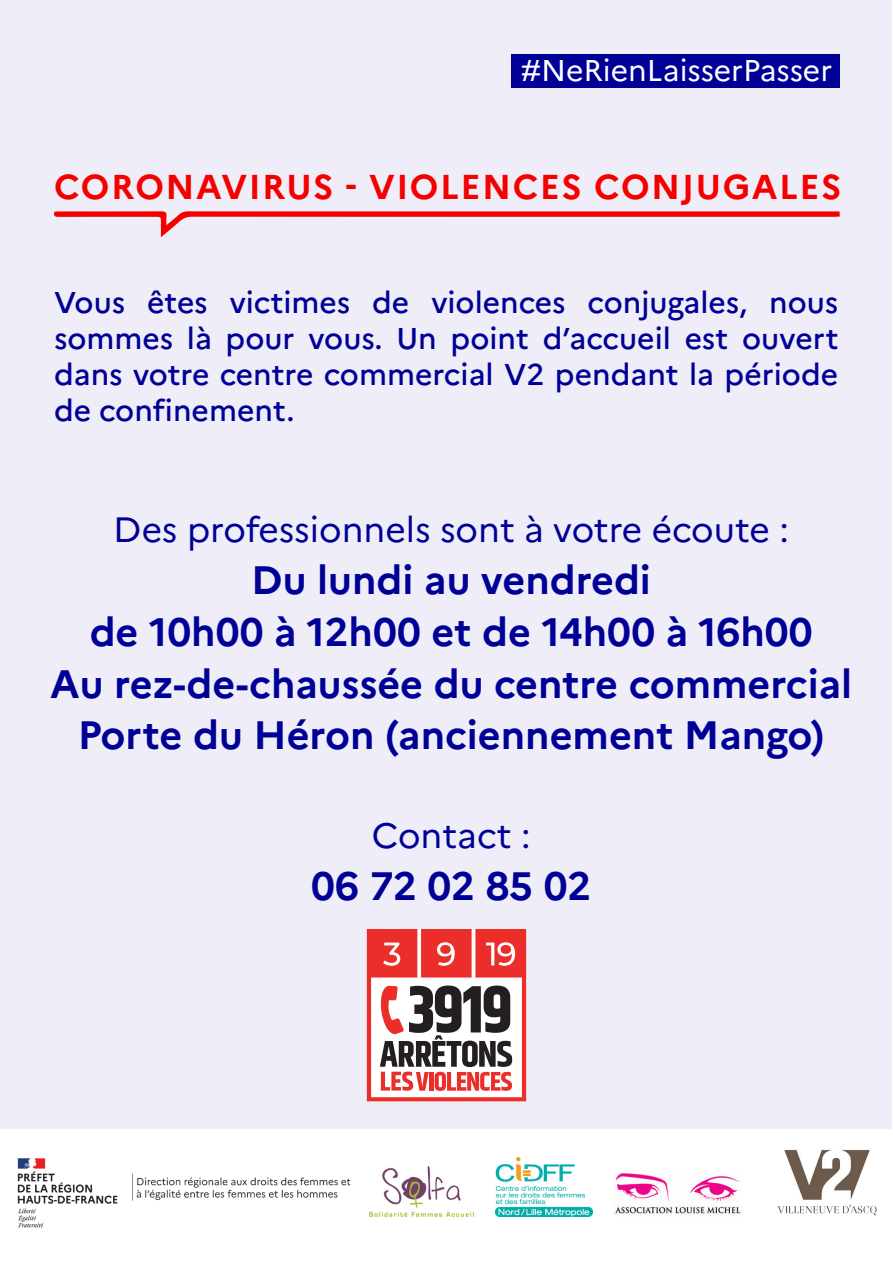
<style>
.page{position:relative;width:893px;height:1263px;background:#fff}
.page>*{position:absolute;margin:0;border:0;box-sizing:border-box;transform-origin:0 0}
.t1{font:700 39.6px "Marianne";color:#000096}
.t2{font:35.25px "Marianne";color:#000096}
.t3{font:700 34.5px "Marianne";letter-spacing:.045em;color:#f50000}
.t4{font:500 30px/36px "Marianne";color:#000096;text-align:justify}
.t5{font:30px "Marianne";color:#fff}
</style>
<div class="page">
<div style="left:0;top:0;width:892px;height:1129px;background:#e9e8f6"></div>
<div style="left:511px;top:54px;width:329px;height:34px;background:#000096"></div>
<img style="left:17px;top:1158px;width:334px;height:70px">
<img style="left:370px;top:1166px;width:104px;height:50px">
<img style="left:495px;top:1157px;width:97px;height:60px">
<img style="left:615px;top:1173px;width:126px;height:41px">
<img style="left:777px;top:1149px;width:100px;height:67px">
<svg style="left:54px;top:211px;width:786px;height:26px"></svg>
<svg style="left:367px;top:929px;width:159px;height:172px;background:#cc8281"></svg>
<p class="t5" style="left:521px;top:52px;width:312px">#NeRienLaisserPasser</p>
<p class="t3" style="left:54px;top:166px;width:789px">CORONAVIRUS - VIOLENCES CONJUGALES</p>
<p class="t4" style="left:54px;top:284px;width:786px">Vous êtes victimes de violences conjugales, nous sommes là pour vous. Un point d’accueil est ouvert dans votre centre commercial V2 pendant la période de confinement.</p>
<p class="t2" style="left:113px;top:508px;width:677px">Des professionnels sont à votre écoute :</p>
<p class="t1" style="left:251px;top:555px;width:401px">Du lundi au vendredi</p>
<p class="t1" style="left:90px;top:607px;width:724px">de 10h00 à 12h00 et de 14h00 à 16h00</p>
<p class="t1" style="left:50px;top:659px;width:804px">Au rez-de-chaussée du centre commercial</p>
<p class="t1" style="left:78px;top:711px;width:748px">Porte du Héron (anciennement Mango)</p>
<p class="t2" style="left:372px;top:814px;width:160px">Contact :</p>
<p class="t1" style="left:311px;top:862px;width:281px">06 72 02 85 02</p>
</div>
